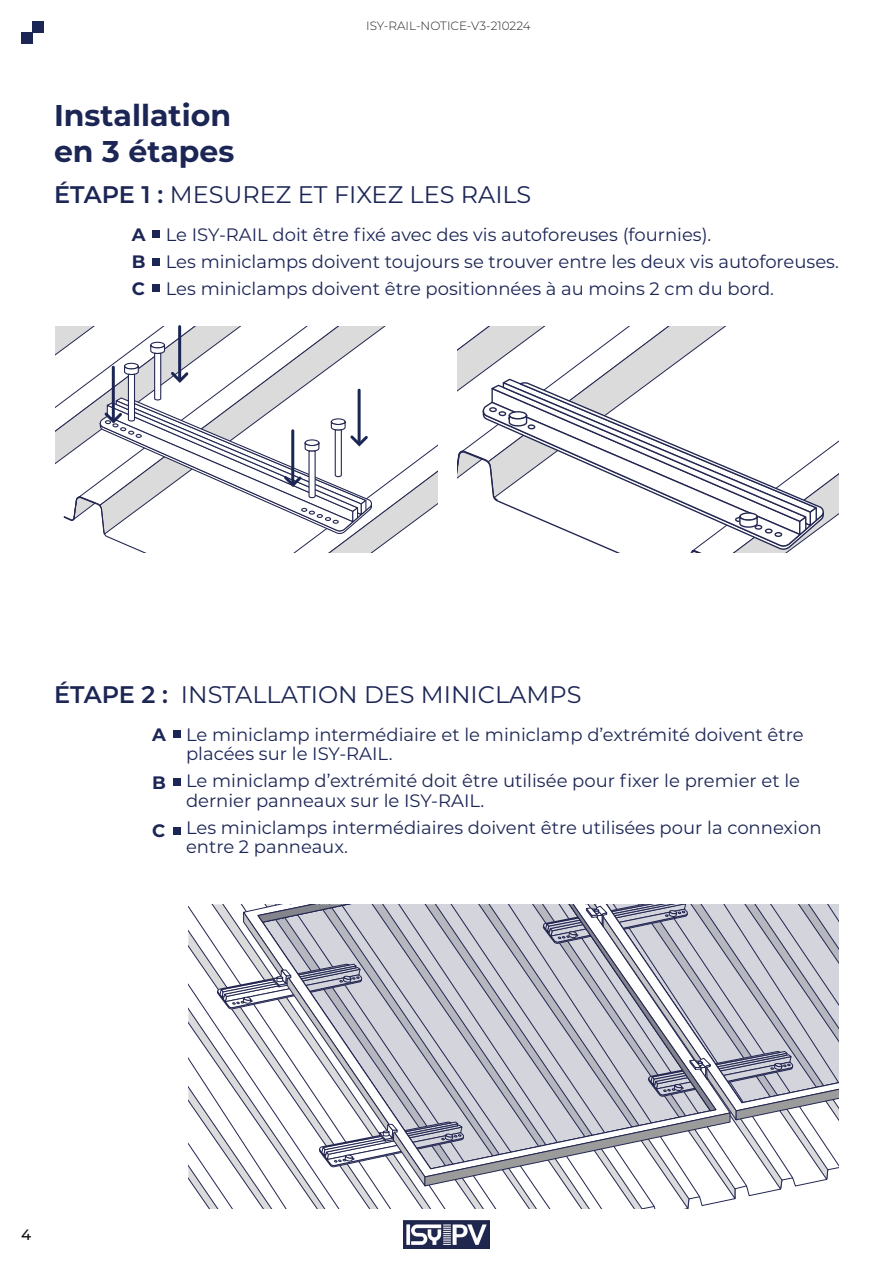
<style>
.page{position:relative;width:893px;height:1263px;background:#fff}
.page>*{position:absolute;margin:0;border:0;box-sizing:border-box;transform-origin:0 0}
.t1{font:700 30px "Montserrat";color:#1c2655}
.t2{font:24px "Montserrat";color:#1c2655}
.t3{font:18px/19.5px "Montserrat";color:#1c2655}
.t4{font:700 18px "Montserrat";color:#1c2655}
.t5{font:500 15px "Montserrat";color:#0a0d10}
.t6{font:300 12px "Montserrat";color:#212527}
.s1{font-weight:600}
</style>
<div class="page">
<div style="left:21px;top:33px;width:12px;height:11px;background:#1c2655"></div>
<div style="left:33px;top:21px;width:11px;height:12px;background:#1c2655"></div>
<img style="left:404px;top:1220px;width:85px;height:29px">
<svg style="left:188px;top:904px;width:651px;height:305px"></svg>
<svg style="left:457px;top:327px;width:382px;height:226px"></svg>
<svg style="left:55px;top:327px;width:382px;height:226px"></svg>
<div style="left:153px;top:231px;width:7px;height:7px;background:#1c2655"></div>
<div style="left:173px;top:731px;width:7px;height:7px;background:#1c2655"></div>
<div style="left:153px;top:259px;width:7px;height:7px;background:#1c2655"></div>
<div style="left:173px;top:827px;width:7px;height:7px;background:#1c2655"></div>
<div style="left:153px;top:284px;width:7px;height:7px;background:#1c2655"></div>
<div style="left:173px;top:778px;width:7px;height:7px;background:#1c2655"></div>
<p class="t6" style="left:366px;top:18px;width:166px">ISY-RAIL-NOTICE-V3-210224</p>
<p class="t1" style="left:54px;top:93px;width:179px">Installation</p>
<p class="t1" style="left:54px;top:129px;width:182px">en 3 étapes</p>
<p class="t2" style="left:54px;top:178px;width:479px"><span class="s1">ÉTAPE 1 :</span> MESUREZ ET FIXEZ LES RAILS</p>
<p class="t4" style="left:132px;top:221px;width:15px">A</p>
<p class="t4" style="left:132px;top:248px;width:15px">B</p>
<p class="t4" style="left:132px;top:275px;width:15px">C</p>
<p class="t3" style="left:166px;top:224px;width:547px">Le ISY-RAIL doit être fixé avec des vis autoforeuses (fournies).</p>
<p class="t3" style="left:166px;top:251px;width:674px">Les miniclamps doivent toujours se trouver entre les deux vis autoforeuses.</p>
<p class="t3" style="left:166px;top:278px;width:610px">Les miniclamps doivent être positionnées à au moins 2 cm du bord.</p>
<p class="t2" style="left:54px;top:678px;width:529px"><span class="s1">ÉTAPE 2 :</span> INSTALLATION DES MINICLAMPS</p>
<p class="t4" style="left:152px;top:721px;width:15px">A</p>
<p class="t4" style="left:152px;top:769px;width:15px">B</p>
<p class="t4" style="left:152px;top:817px;width:15px">C</p>
<p class="t3" style="left:186px;top:724px;width:619px">Le miniclamp intermédiaire et le miniclamp d’extrémité doivent être placées sur le ISY-RAIL.</p>
<p class="t3" style="left:186px;top:770px;width:616px">Le miniclamp d’extrémité doit être utilisée pour fixer le premier et le dernier panneaux sur le ISY-RAIL.</p>
<p class="t3" style="left:186px;top:817px;width:637px">Les miniclamps intermédiaires doivent être utilisées pour la connexion entre 2 panneaux.</p>
<p class="t5" style="left:21px;top:1224px;width:12px">4</p>
</div>
